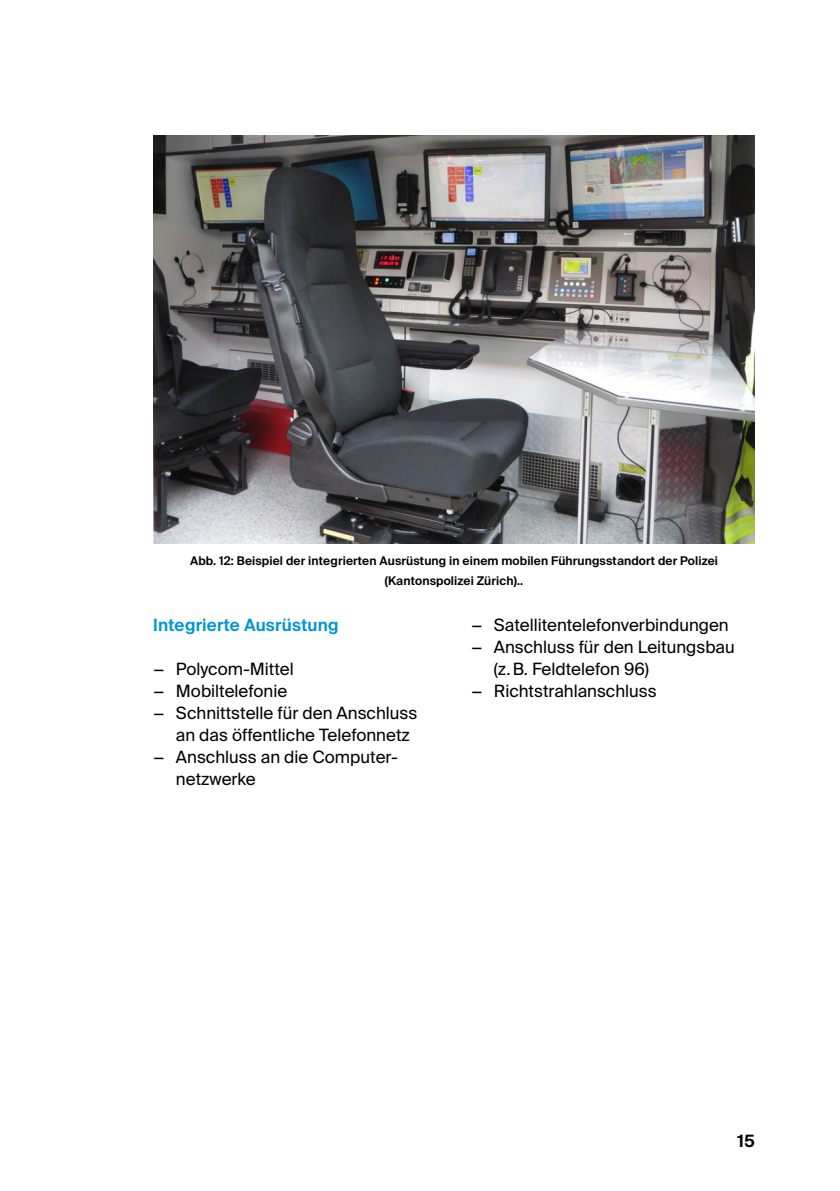
<style>
.page{position:relative;width:840px;height:1191px;background:#fff}
.page>*{position:absolute;margin:0;border:0;box-sizing:border-box;transform-origin:0 0}
.t1{font:17px "Suisse Intl";color:#000}
.t2{font:600 17px "Suisse Intl";letter-spacing:.01em;color:#0095d6}
.t3{font:600 17px "Suisse Intl";color:#000}
.t4{font:600 12px/20px "Suisse Intl";letter-spacing:.01em;color:#000;text-align:center}
</style>
<div class="page">
<img style="left:153px;top:135px;width:601px;height:408px">
<p class="t4" style="left:190px;top:551px;width:529px">Abb. 12: Beispiel der integrierten Ausrüstung in einem mobilen Führungsstandort der Polizei (Kantonspolizei Zürich)..</p>
<p class="t2" style="left:153px;top:615px;width:187px">Integrierte Ausrüstung</p>
<p class="t1" style="left:153px;top:659px;width:142px">− Polycom-Mittel</p>
<p class="t1" style="left:153px;top:681px;width:135px">− Mobiltelefonie</p>
<p class="t1" style="left:153px;top:703px;width:265px">− Schnittstelle für den Anschluss</p>
<p class="t1" style="left:176px;top:725px;width:235px">an das öffentliche Telefonnetz</p>
<p class="t1" style="left:153px;top:747px;width:245px">− Anschluss an die Computer-</p>
<p class="t1" style="left:176px;top:769px;width:81px">netzwerke</p>
<p class="t1" style="left:471px;top:615px;width:259px">− Satellitentelefonverbindungen</p>
<p class="t1" style="left:471px;top:637px;width:265px">− Anschluss für den Leitungsbau</p>
<p class="t1" style="left:493px;top:659px;width:157px">(z.B. Feldtelefon 96)</p>
<p class="t1" style="left:471px;top:681px;width:187px">− Richtstrahlanschluss</p>
<p class="t3" style="left:737px;top:1131px;width:19px">15</p>
</div>
